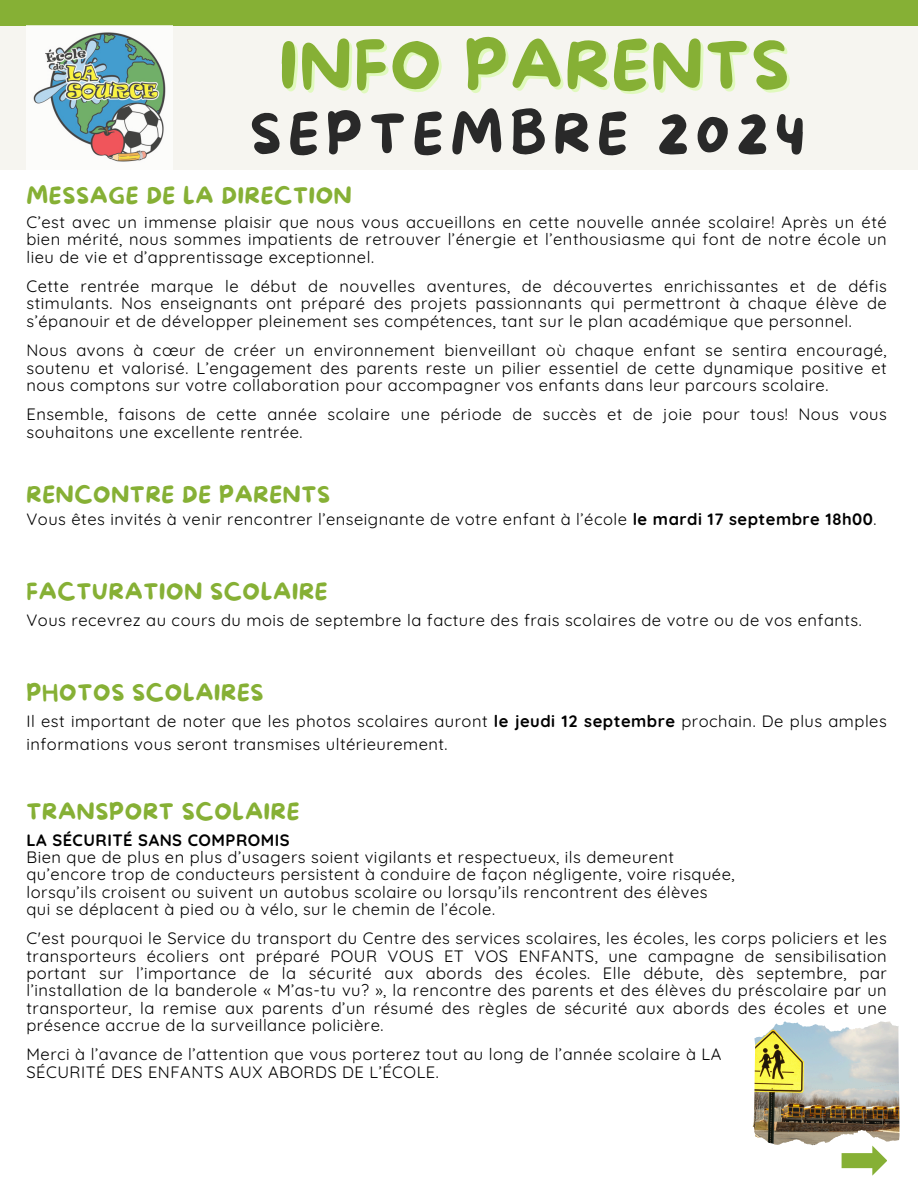
<style>
.page{position:relative;width:918px;height:1188px;background:#fff}
.page>*{position:absolute;margin:0;border:0;box-sizing:border-box;transform-origin:0 0}
.t1{font:65.85px "More Sugar";letter-spacing:.03em;color:#86b035}
.t2{font:54.9px "More Sugar";letter-spacing:.12em;color:#292929}
.t3{font:22.5px "More Sugar";letter-spacing:.03em;color:#86b035}
.t4{font:16.5px/17.2px "Quicksand";letter-spacing:.03em;color:#000;text-align:justify}
.t5{font:700 16.5px "Quicksand";letter-spacing:.03em;color:#000}
.s1{font-weight:700}
</style>
<div class="page">
<div style="left:0;top:0;width:918px;height:170px;background:#f6f5f0"></div>
<div style="left:0;top:0;width:918px;height:26px;background:#86b035"></div>
<img style="left:787px;top:1021px;width:112px;height:110px">
<svg style="left:842px;top:1146px;width:45px;height:30px"></svg>
<img style="left:26px;top:25px;width:147px;height:137px">
<p class="t1" style="left:279px;top:30px;width:512px">INFO PARENTS</p>
<p class="t2" style="left:250px;top:104px;width:557px">SEPTEMBRE 2024</p>
<h3 class="t3" style="left:26px;top:183px;width:327px">MESSAGE DE LA DIRECTION</h3>
<p class="t4" style="left:26px;top:213px;width:862px">C’est avec un immense plaisir que nous vous accueillons en cette nouvelle année scolaire! Après un été bien mérité, nous sommes impatients de retrouver l’énergie et l’enthousiasme qui font de notre école un lieu de vie et d’apprentissage exceptionnel.</p>
<p class="t4" style="left:26px;top:277px;width:862px">Cette rentrée marque le début de nouvelles aventures, de découvertes enrichissantes et de défis stimulants. Nos enseignants ont préparé des projets passionnants qui permettront à chaque élève de s’épanouir et de développer pleinement ses compétences, tant sur le plan académique que personnel.</p>
<p class="t4" style="left:26px;top:341px;width:862px">Nous avons à cœur de créer un environnement bienveillant où chaque enfant se sentira encouragé, soutenu et valorisé. L’engagement des parents reste un pilier essentiel de cette dynamique positive et nous comptons sur votre collaboration pour accompagner vos enfants dans leur parcours scolaire.</p>
<p class="t4" style="left:26px;top:406px;width:862px">Ensemble, faisons de cette année scolaire une période de succès et de joie pour tous! Nous vous souhaitons une excellente rentrée.</p>
<h3 class="t3" style="left:26px;top:482px;width:305px">RENCONTRE DE PARENTS</h3>
<p class="t4" style="left:26px;top:510px;width:852px">Vous êtes invités à venir rencontrer l’enseignante de votre enfant à l’école <span class="s1">le mardi 17 septembre 18h00</span>.</p>
<h3 class="t3" style="left:26px;top:579px;width:303px">FACTURATION SCOLAIRE</h3>
<p class="t4" style="left:26px;top:611px;width:837px">Vous recevrez au cours du mois de septembre la facture des frais scolaires de votre ou de vos enfants.</p>
<h3 class="t3" style="left:26px;top:680px;width:239px">PHOTOS SCOLAIRES</h3>
<p class="t4" style="left:26px;top:709px;width:862px;line-height:22.8px">Il est important de noter que les photos scolaires auront <span class="s1">le jeudi 12 septembre</span> prochain. De plus amples informations vous seront transmises ultérieurement.</p>
<h3 class="t3" style="left:26px;top:800px;width:275px">TRANSPORT SCOLAIRE</h3>
<p class="t5" style="left:26px;top:829px;width:265px">LA SÉCURITÉ SANS COMPROMIS</p>
<p class="t4" style="left:26px;top:848px;width:710px;text-align:left">Bien que de plus en plus d’usagers soient vigilants et respectueux, ils demeurent qu’encore trop de conducteurs persistent à conduire de façon négligente, voire risquée, lorsqu’ils croisent ou suivent un autobus scolaire ou lorsqu’ils rencontrent des élèves qui se déplacent à pied ou à vélo, sur le chemin de l’école.</p>
<p class="t4" style="left:26px;top:930px;width:862px">C'est pourquoi le Service du transport du Centre des services scolaires, les écoles, les corps policiers et les transporteurs écoliers ont préparé POUR VOUS ET VOS ENFANTS, une campagne de sensibilisation portant sur l’importance de la sécurité aux abords des écoles. Elle débute, dès septembre, par l’installation de la banderole « M’as-tu vu? », la rencontre des parents et des élèves du préscolaire par un transporteur, la remise aux parents d’un résumé des règles de sécurité aux abords des écoles et une présence accrue de la surveillance policière.</p>
<p class="t4" style="left:26px;top:1046px;width:697px">Merci à l’avance de l’attention que vous porterez tout au long de l’année scolaire à LA<br>SÉCURITÉ DES ENFANTS AUX ABORDS DE L’ÉCOLE.</p>
</div>
